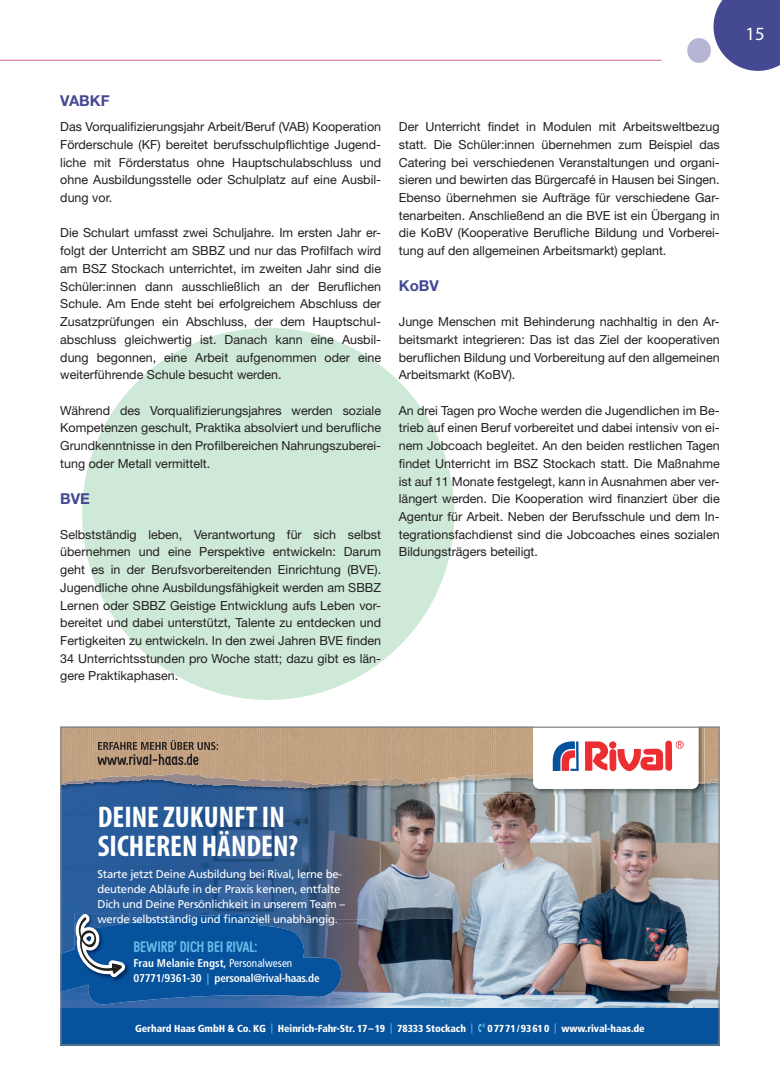
<style>
.page{position:relative;width:780px;height:1081px;background:#fff}
.page>*{position:absolute;margin:0;border:0;box-sizing:border-box;transform-origin:0 0}
.t1{font:700 condensed 30px/28.8px "Myriad Pro";color:#fff}
.t2{font:18.75px "Myriad Pro";color:#fff}
.t3{font:700 15px "Supernettcn";letter-spacing:-.01em;color:#69beea}
.grau_Head_12pt{font:700 15px "Helvetica Neue LT Std";color:#444992}
.t4{font:12.5px/17.8px "Helvetica Neue LT Std";color:#231f20;text-align:justify}
.t5{font:11.25px/15px "Frutiger LT Std";letter-spacing:-.02em;color:#fff}
.t6{font:700 condensed 11.25px/15px "Frutiger LT Std";letter-spacing:-.02em;color:#fff}
.t7{font:900 condensed 10.12px "Frutiger LT Std";letter-spacing:-.01em;color:#fff}
.s1{font-weight:400}
.s2{color:#69beea}
.s3{font-weight:400;color:#69beea}
</style>
<div class="page">
<svg style="left:713px;top:0;width:67px;height:71px;background:#5a5f9f"></svg>
<div style="left:687px;top:38px;width:23px;height:25px;background:#b7b5d4;border-radius:50%"></div>
<div style="left:82px;top:328px;width:372px;height:372px;background:#cee9d7;border-radius:50%"></div>
<svg style="left:62px;top:783px;width:655px;height:10px;background:#637a95"></svg>
<img style="left:62px;top:793px;width:655px;height:84px">
<div style="left:62px;top:877px;width:130px;height:36px;background:#285c9b"></div>
<img style="left:192px;top:877px;width:264px;height:42px">
<img style="left:456px;top:877px;width:261px;height:131px">
<img style="left:236px;top:919px;width:220px;height:89px">
<img style="left:62px;top:1005px;width:130px;height:3px">
<img style="left:192px;top:1005px;width:44px;height:3px">
<svg style="left:62px;top:913px;width:280px;height:92px;background:#1c5b9c"></svg>
<div style="left:60px;top:1008px;width:659px;height:37px;background:#06529c"></div>
<svg style="left:478px;top:1023px;width:7px;height:9px"></svg>
<img style="left:704px;top:783px;width:13px;height:1px">
<img style="left:62px;top:728px;width:655px;height:55px">
<svg style="left:97px;top:740px;width:121px;height:25px;background:#937b64"></svg>
<img style="left:532px;top:784px;width:172px;height:11px">
<img style="left:532px;top:728px;width:1px;height:45px">
<img style="left:698px;top:728px;width:6px;height:54px">
<svg style="left:533px;top:728px;width:165px;height:61px"></svg>
<hr style="left:0;top:60px;width:661px;height:1px;background:#dd638f">
<p class="grau_Head_12pt" style="left:60px;top:92px;width:51px">VABKF</p>
<p class="t4" style="left:60px;top:118px;width:322px">Das Vorqualifizierungsjahr Arbeit/Beruf (VAB) Kooperation Förderschule (KF) bereitet berufsschulpflichtige Jugend&shy;liche mit Förderstatus ohne Hauptschulabschluss und ohne Ausbildungsstelle oder Schulplatz auf eine Ausbil&shy;dung vor.</p>
<p class="t4" style="left:60px;top:224px;width:322px">Die Schulart umfasst zwei Schuljahre. Im ersten Jahr er&shy;folgt der Unterricht am SBBZ und nur das Profilfach wird am BSZ Stockach unterrichtet, im zweiten Jahr sind die Schüler:innen dann ausschließlich an der Beruflichen Schule. Am Ende steht bei erfolgreichem Abschluss der Zusatzprüfungen ein Abschluss, der dem Hauptschul&shy;abschluss gleichwertig ist. Danach kann eine Ausbil&shy;dung begonnen, eine Arbeit aufgenommen oder eine weiterfü hrende Schule besucht werden.</p>
<p class="t4" style="left:60px;top:401px;width:322px">Während des Vorqualifizierungsjahres werden soziale Kompetenzen geschult, Praktika absolviert und berufliche Grundkenntnisse in den Profilbereichen Nahrungszuberei&shy;tung oder Metall vermittelt.</p>
<p class="grau_Head_12pt" style="left:60px;top:489px;width:31px">BVE</p>
<p class="t4" style="left:60px;top:525px;width:322px">Selbstständig leben, Verantwortung fü r sich selbst ü bernehmen und eine Perspektive entwickeln: Darum geht es in der Berufsvorbereitenden Einrichtung (BVE).<br>Jugendliche ohne Ausbildungsfähigkeit werden am SBBZ Lernen oder SBBZ Geistige Entwicklung aufs Leben vor&shy;bereitet und dabei unterstützt, Talente zu entdecken und Fertigkeiten zu entwickeln. In den zwei Jahren BVE finden 34 Unterrichtsstunden pro Woche statt; dazu gibt es län&shy;gere Praktikaphasen.</p>
<p class="t4" style="left:399px;top:118px;width:322px">Der Unterricht findet in Modulen mit Arbeitsweltbezug statt. Die Schüler:innen übernehmen zum Beispiel das Catering bei verschiedenen Veranstaltungen und organi&shy;sieren und bewirten das Bürgercafé in Hausen bei Singen.<br>Ebenso übernehmen sie Aufträge für verschiedene Gar&shy;tenarbeiten. Anschließend an die BVE ist ein Übergang in die KoBV (Kooperative Berufliche Bildung und Vorberei&shy;tung auf den allgemeinen Arbeitsmarkt) geplant.</p>
<p class="grau_Head_12pt" style="left:399px;top:276px;width:42px">KoBV</p>
<p class="t4" style="left:399px;top:312px;width:322px">Junge Menschen mit Behinderung nachhaltig in den Ar&shy;beitsmarkt integrieren: Das ist das Ziel der kooperativen beruflichen Bildung und Vorbereitung auf den allgemeinen Arbeitsmarkt (KoBV).</p>
<p class="t4" style="left:399px;top:401px;width:322px">An drei Tagen pro Woche werden die Jugendlichen im Be&shy;trieb auf einen Beruf vorbereitet und dabei intensiv von ei&shy;nem Jobcoach begleitet. An den beiden restlichen Tagen findet Unterricht im BSZ Stockach statt. Die Maßnahme ist auf 11 Monate festgelegt, kann in Ausnahmen aber ver&shy;längert werden. Die Kooperation wird finanziert über die Agentur für Arbeit. Neben der Berufsschule und dem In&shy;tegrationsfachdienst sind die Jobcoaches eines sozialen Bildungsträgers beteiligt.</p>
<h2 class="t2" style="left:745px;top:22px;width:21px">15</h2>
<p class="t1" style="left:98px;top:802px;width:202px">DEINE ZUKUNFT IN<br>SICHEREN HÄNDEN?</p>
<p class="t5" style="left:97px;top:867px;width:249px">Starte jetzt Deine Ausbildung bei Rival, lerne be&shy;deutende Abläufe in der Praxis kennen, entfalte Dich und Deine Persönlichkeit in unserem Team – werde selbstständig und finanziell unabhängig.</p>
<p class="t3" style="left:133px;top:936px;width:125px">BEWIRB‘ DICH BEI RIVAL:</p>
<p class="t6" style="left:133px;top:955px;width:188px">Frau Melanie Engst, <span class="s1">Personalwesen<br></span>07771/9361-30 <span class="s2">|</span> personal@rival-haas.de</p>
<p class="t7" style="left:135px;top:1022px;width:339px">Gerhard Haas GmbH &amp; Co. KG <span class="s3">|</span> Heinrich-Fahr-Str. 17 – 19 <span class="s3">|</span> 78333 Stockach <span class="s3">|</span></p>
<p class="t7" style="left:487px;top:1022px;width:159px">0 77 71 / 93 61 0 <span class="s3">|</span> www.rival-haas.de</p>
</div>
